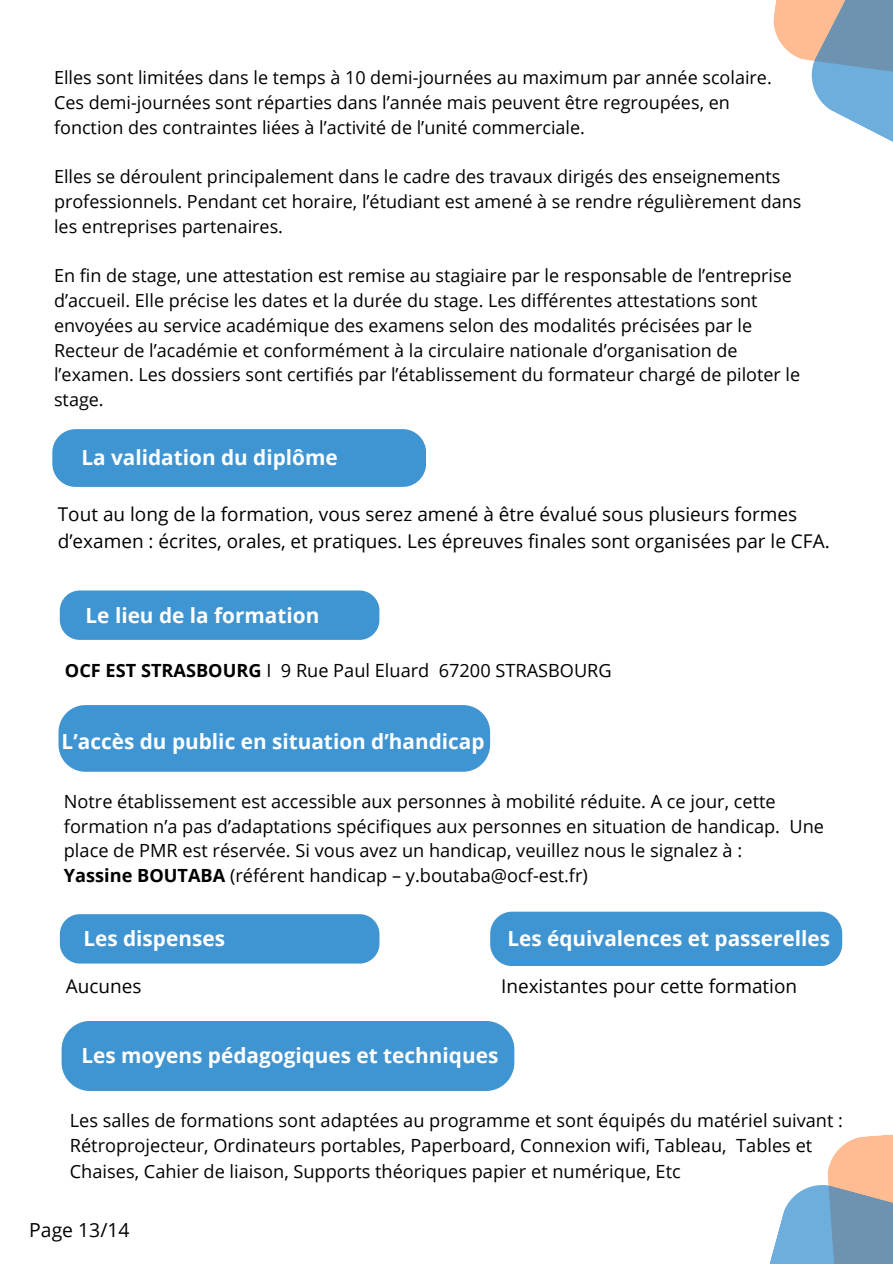
<style>
.page{position:relative;width:893px;height:1264px;background:#fff}
.page>*{position:absolute;margin:0;border:0;box-sizing:border-box;transform-origin:0 0}
.t1{font:700 20.7px "Open Sans";color:#fff}
.t2{font:19.35px "Open Sans";color:#000}
.t3{font:18.9px/26.4px "Open Sans";color:#000}
.t4{font:18.15px/24.8px "Open Sans";color:#000}
.t5{font:18px/24.8px "Open Sans";color:#000}
.s1{font-weight:700}
</style>
<div class="page">
<svg style="left:773px;top:0;width:119px;height:142px"></svg>
<svg style="left:770px;top:1134px;width:122px;height:129px"></svg>
<div style="left:52px;top:429px;width:374px;height:57px;background:#3f94d2"></div>
<div style="left:60px;top:590px;width:319px;height:50px;background:#3f94d2"></div>
<div style="left:62px;top:1021px;width:452px;height:69px;background:#3f94d2"></div>
<div style="left:60px;top:914px;width:319px;height:49px;background:#3f94d2"></div>
<div style="left:490px;top:911px;width:352px;height:54px;background:#3f94d2"></div>
<div style="left:58px;top:705px;width:432px;height:66px;background:#3f94d2"></div>
<p class="t5" style="left:54px;top:65px;width:719px">Elles sont limitées dans le temps à 10 demi-journées au maximum par année scolaire.<br>Ces demi-journées sont réparties dans l’année mais peuvent être regroupées, en fonction des contraintes liées à l’activité de l’unité commerciale.</p>
<p class="t5" style="left:54px;top:164px;width:748px">Elles se déroulent principalement dans le cadre des travaux dirigés des enseignements professionnels. Pendant cet horaire, l’étudiant est amené à se rendre régulièrement dans les entreprises partenaires.</p>
<p class="t5" style="left:54px;top:263px;width:747px">En fin de stage, une attestation est remise au stagiaire par le responsable de l’entreprise d’accueil. Elle précise les dates et la durée du stage. Les différentes attestations sont envoyées au service académique des examens selon des modalités précisées par le Recteur de l’académie et conformément à la circulaire nationale d’organisation de l’examen. Les dossiers sont certifiés par l’établissement du formateur chargé de piloter le stage.</p>
<p class="t1" style="left:81px;top:443px;width:258px">La validation du diplôme</p>
<p class="t3" style="left:58px;top:500px;width:773px">Tout au long de la formation, vous serez amené à être évalué sous plusieurs formes d’examen : écrites, orales, et pratiques. Les épreuves finales sont organisées par le CFA.</p>
<p class="t1" style="left:86px;top:600px;width:235px">Le lieu de la formation</p>
<p class="t4" style="left:65px;top:657px;width:548px"><span class="s1">OCF EST STRASBOURG</span> I 9 Rue Paul Eluard 67200 STRASBOURG</p>
<p class="t1" style="left:62px;top:726px;width:424px">L’accès du public en situation d’handicap</p>
<p class="t4" style="left:64px;top:788px;width:761px">Notre établissement est accessible aux personnes à mobilité réduite. A ce jour, cette formation n’a pas d’adaptations spécifiques aux personnes en situation de handicap. Une place de PMR est réservée. Si vous avez un handicap, veuillez nous le signalez à :<br><span class="s1">Yassine BOUTABA</span> (référent handicap – y.boutaba@ocf-est.fr)</p>
<p class="t1" style="left:83px;top:924px;width:143px">Les dispenses</p>
<p class="t3" style="left:66px;top:972px;width:77px">Aucunes</p>
<p class="t1" style="left:507px;top:924px;width:324px">Les équivalences et passerelles</p>
<p class="t3" style="left:501px;top:972px;width:297px">Inexistantes pour cette formation</p>
<p class="t1" style="left:81px;top:1040px;width:418px">Les moyens pédagogiques et techniques</p>
<p class="t4" style="left:70px;top:1107px;width:774px;line-height:25.3px">Les salles de formations sont adaptées au programme et sont équipés du matériel suivant :<br>Rétroprojecteur, Ordinateurs portables, Paperboard, Connexion wifi, Tableau, Tables et<br>Chaises, Cahier de liaison, Supports théoriques papier et numérique, Etc</p>
<p class="t2" style="left:29px;top:1216px;width:102px">Page 13/14</p>
</div>
